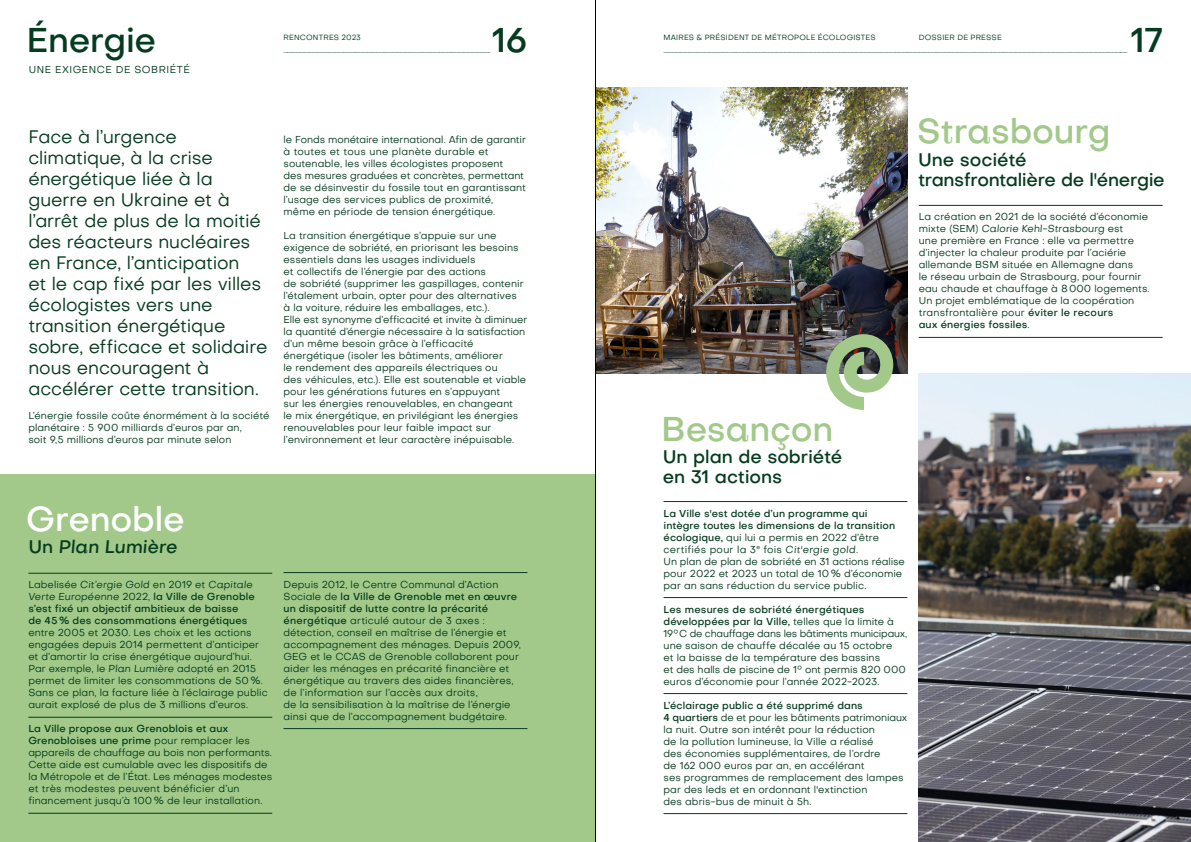
<style>
.page{position:relative;width:1191px;height:842px;background:#fff}
.page>*{position:absolute;margin:0;border:0;box-sizing:border-box;transform-origin:0 0}
.t1{font:500 34px "Subjectivity";letter-spacing:-.01em;color:#a2c989}
.t2{font:500 34px "Subjectivity";letter-spacing:-.01em;color:#053b1f}
.t3{font:500 34px "Subjectivity";letter-spacing:-.005em;color:#fff}
.t4{font:18px/21px "Objectivity";letter-spacing:-.005em;color:#053b1f}
.t5{font:500 18px/20px "Objectivity";letter-spacing:-.015em;color:#053b1f}
.t6{font:italic 500 18px "Subjectivity";letter-spacing:-.005em;color:#053b1f}
.t7{font:10px/12px "Objectivity";letter-spacing:.005em;color:#053b1f}
.t8{font:500 10px/12px "Objectivity";letter-spacing:.01em;color:#053b1f}
.t9{font:italic 10px "Subjectivity";letter-spacing:.005em;color:#053b1f}
.t10{font:10px "Objectivity";letter-spacing:.05em;color:#053b1f}
.t11{font:7.5px "Objectivity";letter-spacing:.02em;color:#053b1f}
.s1{font-family:"Objectivity";font-style:normal}
.s2{font-family:"Subjectivity";font-weight:400;font-style:italic}
.s3{font-weight:400}
.s4{font-family:"Subjectivity";font-style:italic}
.s5{font-weight:500}
</style>
<div class="page">
<img style="left:596px;top:88px;width:311px;height:285px">
<div style="left:0;top:475px;width:595px;height:367px;background:#a2c989"></div>
<hr style="left:663px;top:501px;width:244px;height:1px;background:#053b1f">
<hr style="left:663px;top:597px;width:244px;height:1px;background:#053b1f">
<hr style="left:663px;top:693px;width:244px;height:1px;background:#053b1f">
<hr style="left:663px;top:813px;width:244px;height:1px;background:#053b1f">
<hr style="left:28px;top:573px;width:244px;height:1px;background:#053b1f">
<hr style="left:28px;top:717px;width:244px;height:1px;background:#053b1f">
<hr style="left:28px;top:813px;width:244px;height:1px;background:#053b1f">
<img style="left:918px;top:373px;width:273px;height:469px">
<hr style="left:918px;top:205px;width:244px;height:1px;background:#053b1f">
<hr style="left:918px;top:337px;width:244px;height:1px;background:#053b1f">
<hr style="left:283px;top:572px;width:244px;height:1px;background:#053b1f">
<hr style="left:283px;top:728px;width:244px;height:1px;background:#053b1f">
<svg style="left:826px;top:334px;width:67px;height:76px"></svg>
<hr style="left:595px;top:0;width:1px;height:842px;background:#000">
<h1 class="t2" style="left:27px;top:17px;width:131px">Énergie</h1>
<p class="t10" style="left:29px;top:63px;width:163px">UNE EXIGENCE DE SOBRIÉTÉ</p>
<h1 class="t2" style="left:492px;top:17px;width:37px">16</h1>
<h1 class="t2" style="left:1130px;top:17px;width:34px">17</h1>
<p class="t11" style="left:283px;top:32px;width:79px">RENCONTRES 2023</p>
<p class="t11" style="left:663px;top:32px;width:214px">MAIRES &amp; PRÉSIDENT DE MÉTROPOLE ÉCOLOGISTES</p>
<p class="t11" style="left:918px;top:32px;width:85px">DOSSIER DE PRESSE</p>
<p class="t4" style="left:28px;top:126px;width:241px">Face à l’urgence climatique, à la crise énergétique liée à la guerre en Ukraine et à l’arrêt de plus de la moitié des réacteurs nucléaires en France, l’anticipation<br>et le cap fixé par les villes écologistes vers une transition énergétique sobre, efficace et solidaire nous encouragent à accélérer cette transition.</p>
<p class="t7" style="left:28px;top:409px;width:242px">L’énergie fossile coûte énormément à la société planétaire : 5 900 milliards d’euros par an,<br>soit 9,5 millions d’euros par minute selon</p>
<p class="t7" style="left:283px;top:133px;width:244px">le Fonds monétaire international. Afin de garantir à toutes et tous une planète durable et soutenable, les villes écologistes proposent<br>des mesures graduées et concrètes, permettant de se désinvestir du fossile tout en garantissant l’usage des services publics de proximité, même en période de tension énergétique.</p>
<p class="t7" style="left:283px;top:229px;width:245px">La transition énergétique s’appuie sur une exigence de sobriété, en priorisant les besoins essentiels dans les usages individuels<br>et collectifs de l’énergie par des actions<br>de sobriété (supprimer les gaspillages, contenir l’étalement urbain, opter pour des alternatives<br>à la voiture, réduire les emballages, etc.).<br>Elle est synonyme d’efficacité et invite à diminuer la quantité d’énergie nécessaire à la satisfaction d’un même besoin grâce à l’efficacité énergétique (isoler les bâtiments, améliorer<br>le rendement des appareils électriques ou<br>des véhicules, etc.). Elle est soutenable et viable pour les générations futures en s’appuyant<br>sur les énergies renouvelables, en changeant<br>le mix énergétique, en privilégiant les énergies renouvelables pour leur faible impact sur l’environnement et leur caractère inépuisable.</p>
<h1 class="t3" style="left:26px;top:496px;width:160px">Grenoble</h1>
<h2 class="t6" style="left:28px;top:535px;width:151px"><span class="s1">Un</span> Plan Lumière</h2>
<p class="t9" style="left:28px;top:578px;width:226px"><span class="s1">Labelisée</span> Cit’ergie Gold <span class="s1">en 2019 et</span> Capitale</p>
<p class="t8" style="left:28px;top:590px;width:228px"><span class="s2">Verte Européenne</span> <span class="s3">2022,</span> la Ville de Grenoble s’est fixé un objectif ambitieux de baisse<br>de 45 % des consommations énergétiques</p>
<p class="t7" style="left:28px;top:627px;width:241px">entre 2005 et 2030. Les choix et les actions engagées depuis 2014 permettent d’anticiper et d’amortir la crise énergétique aujourd’hui.<br>Par exemple, le <span class="s4">Plan Lumière</span> adopté en 2015 permet de limiter les consommations de 50 %.<br>Sans ce plan, la facture liée à l’éclairage public aurait explosé de plus de 3 millions d’euros.</p>
<p class="t7" style="left:28px;top:723px;width:245px"><span class="s5">La Ville propose aux Grenoblois et aux Grenobloises une prime</span> pour remplacer les appareils de chauffage au bois non performants.<br>Cette aide est cumulable avec les dispositifs de la Métropole et de l’État. Les ménages modestes et très modestes peuvent bénéficier d’un financement jusqu’à 100 % de leur installation.</p>
<p class="t7" style="left:283px;top:578px;width:239px">Depuis 2012, le Centre Communal d’Action Sociale de <span class="s5">la Ville de Grenoble met en œuvre un dispositif de lutte contre la précarité énergétique</span> articulé autour de 3 axes : détection, conseil en maîtrise de l’énergie et accompagnement des ménages. Depuis 2009, GEG et le CCAS de Grenoble collaborent pour aider les ménages en précarité financière et énergétique au travers des aides financières, de l’information sur l’accès aux droits,<br>de la sensibilisation à la maîtrise de l’énergie ainsi que de l’accompagnement budgétaire.</p>
<h1 class="t1" style="left:917px;top:108px;width:195px">Strasbourg</h1>
<h2 class="t5" style="left:918px;top:149px;width:248px">Une société transfrontalière de l'énergie</h2>
<p class="t7" style="left:918px;top:211px;width:231px">La création en 2021 de la société d’économie</p>
<p class="t9" style="left:918px;top:222px;width:206px"><span class="s1">mixte (SEM)</span> Calorie Kehl-Strasbourg <span class="s1">est</span></p>
<p class="t7" style="left:918px;top:235px;width:232px">une première en France : elle va permettre d’injecter la chaleur produite par l’aciérie allemande BSM située en Allemagne dans<br>le réseau urbain de Strasbourg, pour fournir eau chaude et chauffage à 8000 logements.<br>Un projet emblématique de la coopération transfrontalière pour <span class="s5">éviter le recours<br>aux énergies fossiles</span>.</p>
<h1 class="t1" style="left:661px;top:406px;width:173px">Besançon</h1>
<h2 class="t5" style="left:662px;top:447px;width:181px">Un plan de sobriété en 31 actions</h2>
<p class="t7" style="left:663px;top:507px;width:243px"><span class="s5">La Ville s'est dotée d’un programme qui intègre toutes les dimensions de la transition écologique,</span> qui lui a permis en 2022 d’être certifiés pour la 3<sup>e</sup> fois <span class="s4">Cit'ergie gold</span>.<br>Un plan de plan de sobriété en 31 actions réalise pour 2022 et 2023 un total de 10 % d’économie par an sans réduction du service public.</p>
<p class="t7" style="left:663px;top:603px;width:245px"><span class="s5">Les mesures de sobriété énergétiques développées par la Ville,</span> telles que la limite à 19°C de chauffage dans les bâtiments municipaux, une saison de chauffe décalée au 15 octobre<br>et la baisse de la température des bassins<br>et des halls de piscine de 1° ont permis 820 000 euros d’économie pour l’année 2022-2023.</p>
<p class="t7" style="left:663px;top:699px;width:245px"><span class="s5">L’éclairage public a été supprimé dans<br>4 quartiers</span> de et pour les bâtiments patrimoniaux la nuit. Outre son intérêt pour la réduction<br>de la pollution lumineuse, la Ville a réalisé<br>des économies supplémentaires, de l’ordre<br>de 162 000 euros par an, en accélérant<br>ses programmes de remplacement des lampes par des leds et en ordonnant l'extinction<br>des abris-bus de minuit à 5h.</p>
</div>
